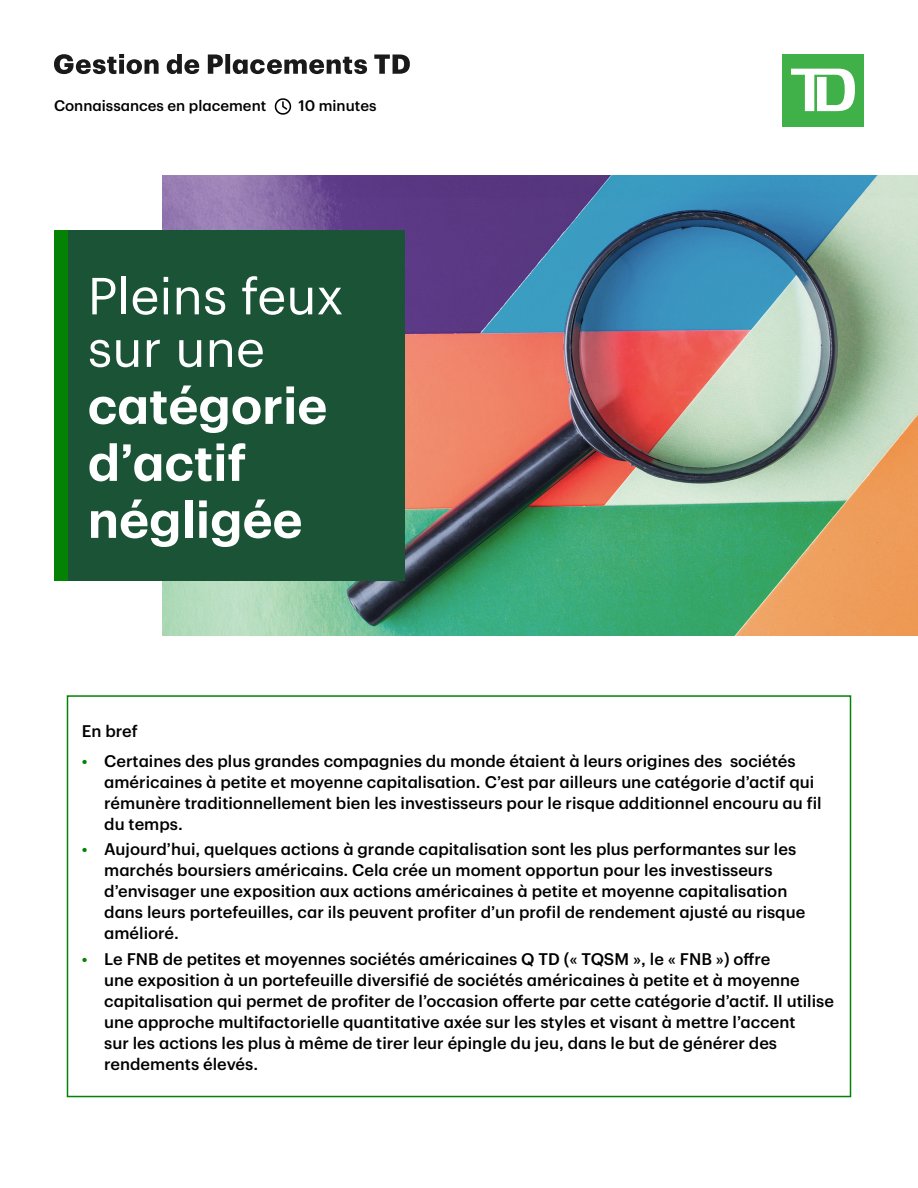
<style>
.page{position:relative;width:918px;height:1188px;background:#fff}
.page>*{position:absolute;margin:0;border:0;box-sizing:border-box;transform-origin:0 0}
.H1__34pt_Semibold__Forest_Green{font:600 51px/57px "TD Graphik";color:#fff}
.H1__34pt_Semibold__Forest_Green-2{font:51px/52.5px "TD Graphik";color:#fff}
.Bulleted_List_Intro_Copy__11pt_Medium__B{font:500 16.5px/21px "TD Graphik";color:#000}
.Intro_Copy__11pt_Medium__Black{font:500 16.5px "TD Graphik";color:#000}
.t1{font:500 15px "TD Graphik";color:#000}
.s1{color:#038203}
</style>
<div class="page">
<svg style="left:275px;top:98px;width:16px;height:17px"></svg>
<img style="left:162px;top:176px;width:756px;height:459px">
<div style="left:782px;top:54px;width:82px;height:73px;background:#40b149"></div>
<svg style="left:791px;top:69px;width:64px;height:42px"></svg>
<div style="left:54px;top:230px;width:351px;height:351px;background:#1a5336"></div>
<div style="left:54px;top:230px;width:14px;height:351px;background:#038203"></div>
<div style="left:67px;top:695px;width:784px;height:402px;border:2px solid #038203"></div>
<svg style="left:54px;top:54px;width:356px;height:20px"></svg>
<p class="t1" style="left:54px;top:95px;width:214px">Connaissances en placement</p>
<p class="t1" style="left:298px;top:95px;width:80px">10 minutes</p>
<p class="H1__34pt_Semibold__Forest_Green-2" style="left:88px;top:266px;width:257px">Pleins feux sur une</p>
<p class="H1__34pt_Semibold__Forest_Green" style="left:88px;top:373px;width:241px">catégorie d’actif négligée</p>
<p class="Intro_Copy__11pt_Medium__Black" style="left:82px;top:718px;width:57px">En bref</p>
<p class="Bulleted_List_Intro_Copy__11pt_Medium__B" style="left:104px;top:749px;width:719px;text-indent:-22px"><span class="s1">•</span> Certaines des plus grandes compagnies du monde étaient à leurs origines des sociétés américaines à petite et moyenne capitalisation. C’est par ailleurs une catégorie d’actif qui rémunère traditionnellement bien les investisseurs pour le risque additionnel encouru au fil du temps.</p>
<p class="Bulleted_List_Intro_Copy__11pt_Medium__B" style="left:104px;top:837px;width:703px;text-indent:-22px"><span class="s1">•</span> Aujourd’hui, quelques actions à grande capitalisation sont les plus performantes sur les marchés boursiers américains. Cela crée un moment opportun pour les investisseurs d’envisager une exposition aux actions américaines à petite et moyenne capitalisation dans leurs portefeuilles, car ils peuvent profiter d’un profil de rendement ajusté au risque amélioré.</p>
<p class="Bulleted_List_Intro_Copy__11pt_Medium__B" style="left:104px;top:947px;width:731px;text-indent:-22px"><span class="s1">•</span> Le FNB de petites et moyennes sociétés américaines Q TD (« TQSM », le « FNB ») offre<br>une exposition à un portefeuille diversifié de sociétés américaines à petite et à moyenne capitalisation qui permet de profiter de l’occasion offerte par cette catégorie d’actif. Il utilise une approche multifactorielle quantitative axée sur les styles et visant à mettre l’accent<br>sur les actions les plus à même de tirer leur épingle du jeu, dans le but de générer des rendements élevés.</p>
</div>
